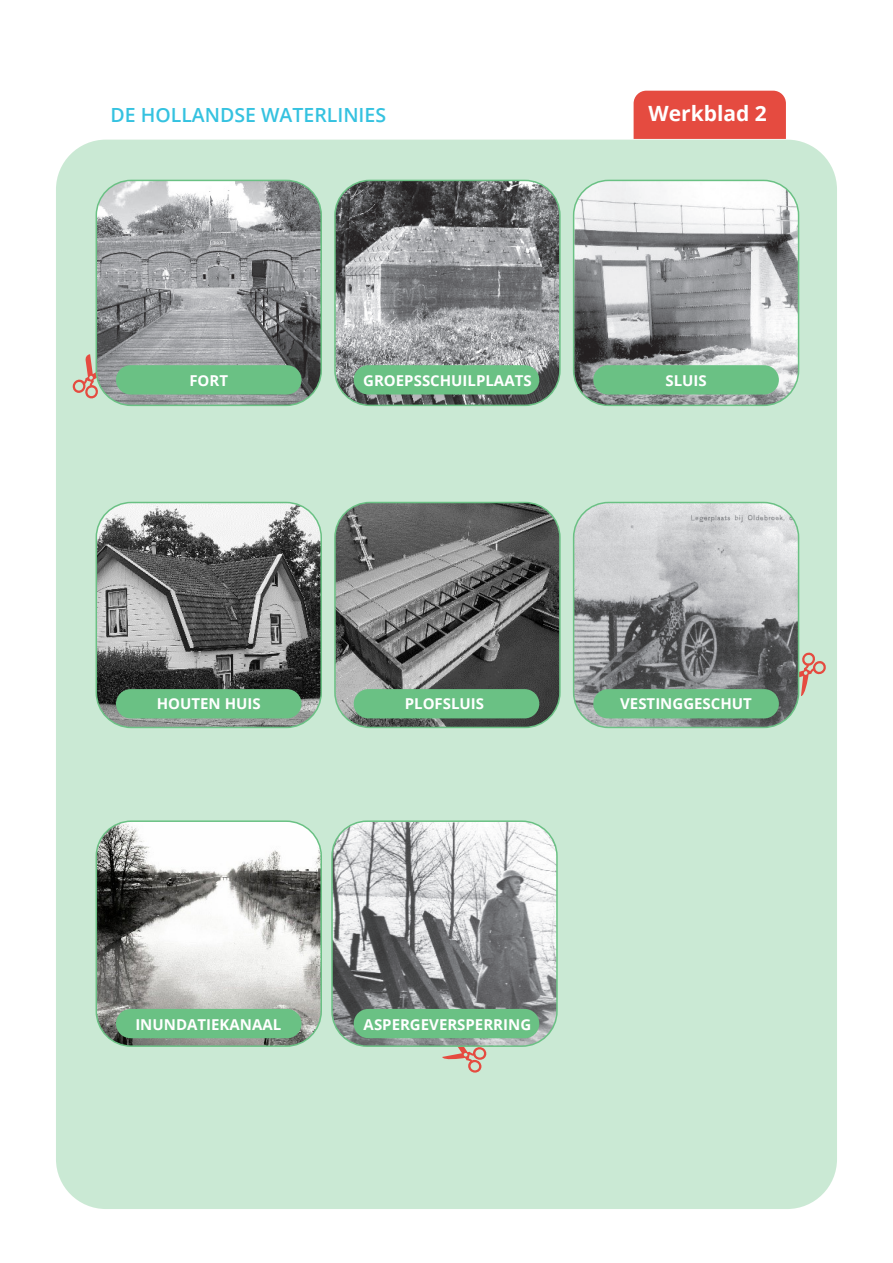
<style>
.page{position:relative;width:893px;height:1263px;background:#fff}
.page>*{position:absolute;margin:0;border:0;box-sizing:border-box;transform-origin:0 0}
.t1{font:700 21px "Open Sans";color:#fff}
.t2{font:600 19.5px "Open Sans";color:#35c2e0}
.t3{font:700 15px "Open Sans";color:#fff}
</style>
<div class="page">
<div style="left:56px;top:140px;width:781px;height:1069px;background:#cae9d4;border-radius:50px"></div>
<svg style="left:442px;top:1047px;width:45px;height:26px"></svg>
<svg style="left:72px;top:354px;width:24px;height:45px"></svg>
<svg style="left:799px;top:652px;width:27px;height:44px"></svg>
<div style="left:634px;top:91px;width:152px;height:48px;background:#e54b40"></div>
<img style="left:96px;top:180px;width:225px;height:225px">
<div style="left:96px;top:180px;width:226px;height:226px;border:2px solid #6ac184;border-radius:35px"></div>
<div style="left:116px;top:365px;width:186px;height:29px;background:#6ac184;border-radius:15px"></div>
<img style="left:337px;top:502px;width:221px;height:225px">
<div style="left:334px;top:502px;width:227px;height:226px;border:2px solid #6ac184;border-radius:35px"></div>
<div style="left:354px;top:689px;width:185px;height:29px;background:#6ac184;border-radius:15px"></div>
<img style="left:574px;top:180px;width:224px;height:225px">
<div style="left:573px;top:180px;width:226px;height:226px;border:2px solid #6ac184;border-radius:35px"></div>
<div style="left:593px;top:365px;width:186px;height:29px;background:#6ac184;border-radius:15px"></div>
<img style="left:96px;top:502px;width:225px;height:225px">
<div style="left:96px;top:502px;width:226px;height:226px;border:2px solid #6ac184;border-radius:35px"></div>
<div style="left:116px;top:689px;width:186px;height:29px;background:#6ac184;border-radius:15px"></div>
<img style="left:574px;top:502px;width:224px;height:225px">
<div style="left:573px;top:502px;width:226px;height:226px;border:2px solid #6ac184;border-radius:35px"></div>
<div style="left:593px;top:689px;width:186px;height:29px;background:#6ac184;border-radius:15px"></div>
<img style="left:335px;top:180px;width:223px;height:225px">
<div style="left:334px;top:180px;width:227px;height:226px;border:2px solid #6ac184;border-radius:35px"></div>
<div style="left:354px;top:365px;width:185px;height:29px;background:#6ac184;border-radius:15px"></div>
<img style="left:96px;top:823px;width:225px;height:223px">
<div style="left:96px;top:820px;width:226px;height:227px;border:2px solid #6ac184;border-radius:35px"></div>
<div style="left:116px;top:1009px;width:186px;height:29px;background:#6ac184;border-radius:15px"></div>
<img style="left:334px;top:823px;width:221px;height:221px">
<div style="left:331px;top:820px;width:227px;height:227px;border:2px solid #6ac184;border-radius:35px"></div>
<div style="left:354px;top:1009px;width:185px;height:29px;background:#6ac184;border-radius:15px"></div>
<p class="t2" style="left:111px;top:101px;width:277px">DE HOLLANDSE WATERLINIES</p>
<p class="t1" style="left:648px;top:99px;width:120px">Werkblad 2</p>
<p class="t3" style="left:189px;top:370px;width:40px">FORT</p>
<p class="t3" style="left:363px;top:370px;width:170px">GROEPSSCHUILPLAATS</p>
<p class="t3" style="left:665px;top:370px;width:43px">SLUIS</p>
<p class="t3" style="left:157px;top:693px;width:105px">HOUTEN HUIS</p>
<p class="t3" style="left:620px;top:693px;width:133px">VESTINGGESCHUT</p>
<p class="t3" style="left:405px;top:693px;width:81px">PLOFSLUIS</p>
<p class="t3" style="left:135px;top:1014px;width:147px">INUNDATIEKANAAL</p>
<p class="t3" style="left:364px;top:1014px;width:169px">ASPERGEVERSPERRING</p>
</div>
